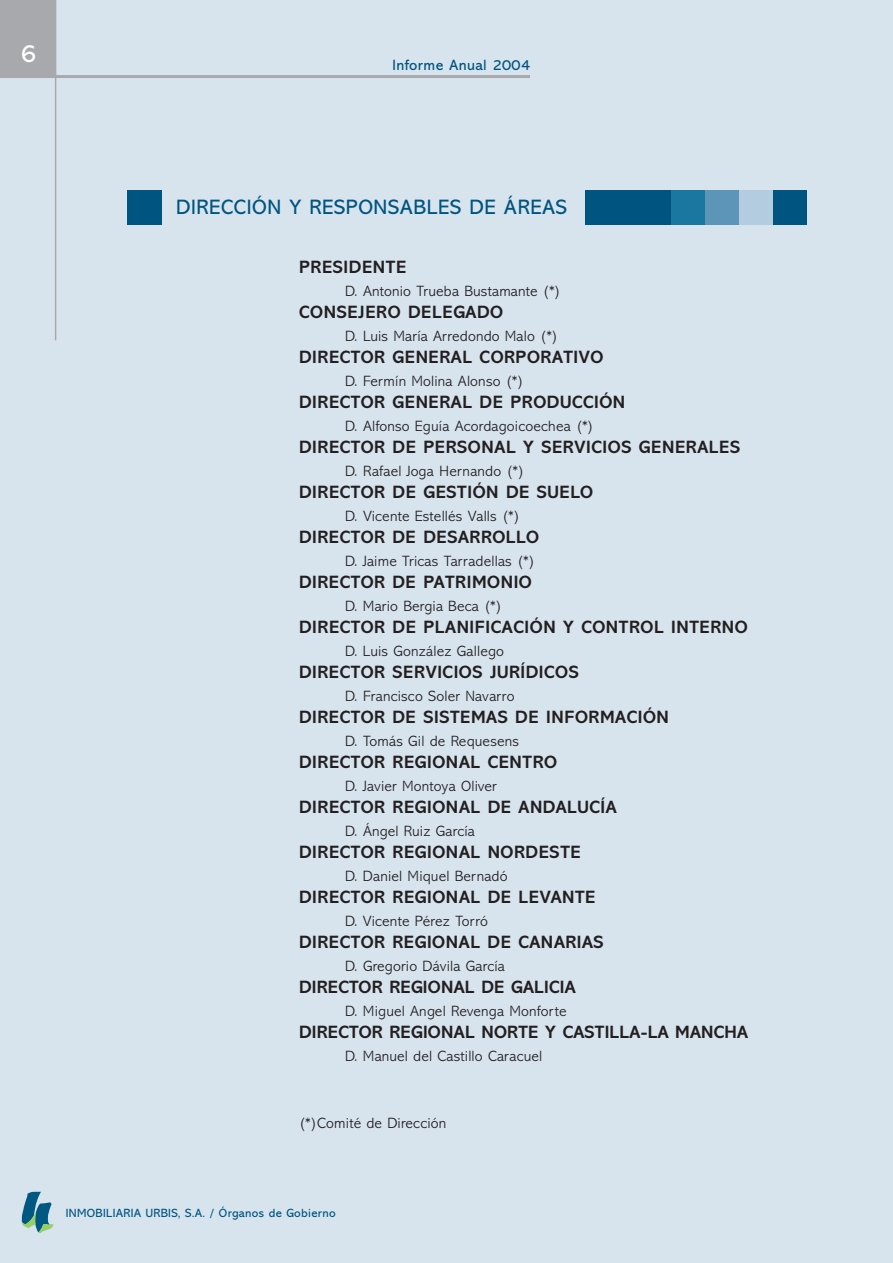
<style>
.page{position:relative;width:893px;height:1263px;background:#d7e4ee}
.page>*{position:absolute;margin:0;border:0;box-sizing:border-box;transform-origin:0 0}
.t1{font:25.5px "Abadi";color:#fff}
.t2{font:21px "Abadi";letter-spacing:.03em;color:#005480}
.t3{font:700 18px "Abadi";letter-spacing:.03em;color:#231f20}
.t4{font:300 15px "Abadi";letter-spacing:.01em;color:#231f20}
.t5{font:15px "Abadi";letter-spacing:.025em;color:#005480}
.t6{font:12px "Abadi";letter-spacing:.025em;color:#005480}
</style>
<div class="page">
<div style="left:0;top:0;width:56px;height:76px;background:#a8a9ad"></div>
<hr style="left:0;top:75px;width:530px;height:3px;background:#a8a9ad">
<hr style="left:55px;top:0;width:1px;height:340px;background:#a8a9ad">
<svg style="left:22px;top:1192px;width:31px;height:41px"></svg>
<div style="left:128px;top:190px;width:34px;height:34px;background:#005480"></div>
<div style="left:772px;top:190px;width:34px;height:34px;background:#005480"></div>
<div style="left:738px;top:190px;width:34px;height:34px;background:#b4ccdf"></div>
<div style="left:704px;top:190px;width:34px;height:34px;background:#5d95b8"></div>
<div style="left:670px;top:190px;width:34px;height:34px;background:#1a77a0"></div>
<div style="left:585px;top:190px;width:85px;height:34px;background:#005480"></div>
<h1 class="t1" style="left:21px;top:44px;width:17px">6</h1>
<p class="t5" style="left:392px;top:60px;width:139px">Informe Anual 2004</p>
<p class="t2" style="left:176px;top:200px;width:392px">DIRECCIÓN Y RESPONSABLES DE ÁREAS</p>
<p class="t3" style="left:299px;top:261px;width:109px">PRESIDENTE</p>
<p class="t4" style="left:345px;top:285px;width:217px">D. Antonio Trueba Bustamante (*)</p>
<p class="t3" style="left:299px;top:306px;width:205px">CONSEJERO DELEGADO</p>
<p class="t4" style="left:345px;top:330px;width:215px">D. Luis María Arredondo Malo (*)</p>
<p class="t3" style="left:299px;top:351px;width:306px">DIRECTOR GENERAL CORPORATIVO</p>
<p class="t4" style="left:345px;top:375px;width:180px">D. Fermín Molina Alonso (*)</p>
<p class="t3" style="left:299px;top:396px;width:328px">DIRECTOR GENERAL DE PRODUCCIÓN</p>
<p class="t4" style="left:345px;top:420px;width:250px">D. Alfonso Eguía Acordagoicoechea (*)</p>
<p class="t3" style="left:299px;top:441px;width:442px">DIRECTOR DE PERSONAL Y SERVICIOS GENERALES</p>
<p class="t4" style="left:345px;top:465px;width:181px">D. Rafael Joga Hernando (*)</p>
<p class="t3" style="left:299px;top:486px;width:296px">DIRECTOR DE GESTIÓN DE SUELO</p>
<p class="t4" style="left:345px;top:510px;width:176px">D. Vicente Estellés Valls (*)</p>
<p class="t3" style="left:299px;top:531px;width:241px">DIRECTOR DE DESARROLLO</p>
<p class="t4" style="left:345px;top:555px;width:191px">D. Jaime Tricas Tarradellas (*)</p>
<p class="t3" style="left:299px;top:576px;width:234px">DIRECTOR DE PATRIMONIO</p>
<p class="t4" style="left:345px;top:600px;width:158px">D. Mario Bergia Beca (*)</p>
<p class="t3" style="left:299px;top:621px;width:450px">DIRECTOR DE PLANIFICACIÓN Y CONTROL INTERNO</p>
<p class="t4" style="left:345px;top:645px;width:160px">D. Luis González Gallego</p>
<p class="t3" style="left:299px;top:666px;width:281px">DIRECTOR SERVICIOS JURÍDICOS</p>
<p class="t4" style="left:345px;top:690px;width:171px">D. Francisco Soler Navarro</p>
<p class="t3" style="left:299px;top:711px;width:371px">DIRECTOR DE SISTEMAS DE INFORMACIÓN</p>
<p class="t4" style="left:345px;top:735px;width:175px">D. Tomás Gil de Requesens</p>
<p class="t3" style="left:299px;top:756px;width:259px">DIRECTOR REGIONAL CENTRO</p>
<p class="t4" style="left:345px;top:780px;width:153px">D. Javier Montoya Oliver</p>
<p class="t3" style="left:299px;top:801px;width:319px">DIRECTOR REGIONAL DE ANDALUCÍA</p>
<p class="t4" style="left:345px;top:825px;width:131px">D. Ángel Ruiz García</p>
<p class="t3" style="left:299px;top:846px;width:283px">DIRECTOR REGIONAL NORDESTE</p>
<p class="t4" style="left:345px;top:870px;width:164px">D. Daniel Miquel Bernadó</p>
<p class="t3" style="left:299px;top:891px;width:298px">DIRECTOR REGIONAL DE LEVANTE</p>
<p class="t4" style="left:345px;top:915px;width:144px">D. Vicente Pérez Torró</p>
<p class="t3" style="left:299px;top:936px;width:306px">DIRECTOR REGIONAL DE CANARIAS</p>
<p class="t4" style="left:345px;top:960px;width:161px">D. Gregorio Dávila García</p>
<p class="t3" style="left:299px;top:981px;width:278px">DIRECTOR REGIONAL DE GALICIA</p>
<p class="t4" style="left:345px;top:1005px;width:223px">D. Miguel Angel Revenga Monforte</p>
<p class="t3" style="left:299px;top:1026px;width:450px">DIRECTOR REGIONAL NORTE Y CASTILLA-LA MANCHA</p>
<p class="t4" style="left:345px;top:1050px;width:199px">D. Manuel del Castillo Caracuel</p>
<p class="t4" style="left:299px;top:1118px;width:149px">(*)Comité de Dirección</p>
<p class="t6" style="left:66px;top:1209px;width:271px">INMOBILIARIA URBIS, S.A. / Órganos de Gobierno</p>
</div>
